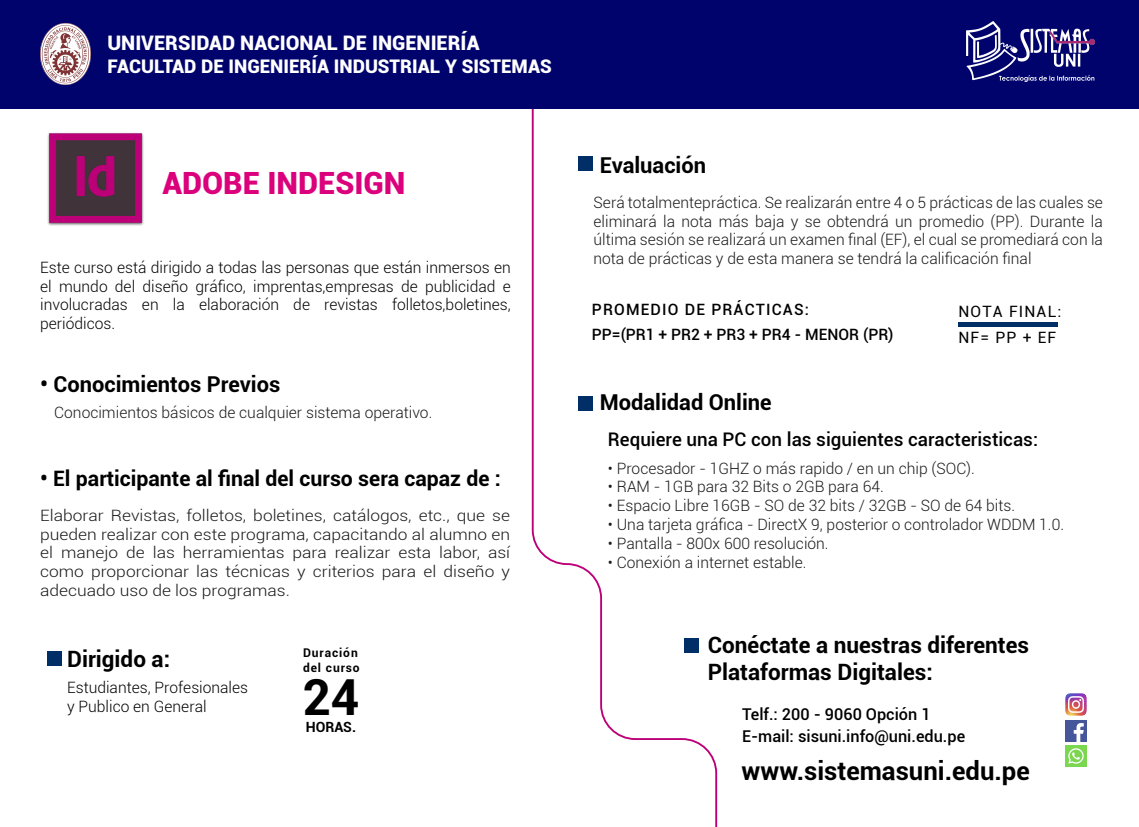
<style>
.page{position:relative;width:1139px;height:827px;background:#fff}
.page>*{position:absolute;margin:0;border:0;box-sizing:border-box;transform-origin:0 0}
.t1{font:700 49.62px "Roboto";color:#000}
.t2{font:900 30.62px "Roboto";color:#db007b}
.t3{font:700 25.62px "Roboto";color:#000}
.t4{font:700 22.5px/27px "Roboto";color:#000}
.t5{font:700 21.88px "Roboto";color:#000}
.t6{font:700 21.25px "Roboto";color:#000}
.t7{font:900 20px "Roboto";color:#fff}
.t8{font:500 18.75px "Roboto";color:#000}
.t9{font:900 18.75px "Roboto";color:#fff}
.t10{font:500 16.25px/22.6px "Roboto";color:#000}
.t11{font:300 15.62px/18.8px "Roboto";color:#1a1a1a;text-align:justify}
.t12{font:300 15.62px/18.8px "Roboto";color:#1a1a1a;text-align:justify;scale:1.11 1}
.t13{font:300 15.62px/18.8px "Roboto";color:#000}
.t14{font:500 15.62px "Roboto";color:#000}
.t15{font:500 15.62px "Roboto";letter-spacing:.075em;color:#000}
.t16{font:15.62px/26.2px "Roboto";letter-spacing:.075em;color:#000}
.t17{font:700 14.06px "Roboto";color:#000}
.t18{font:700 12px/14.4px "Roboto";letter-spacing:.075em;color:#000}
</style>
<div class="page">
<div style="left:47px;top:651px;width:15px;height:14px;background:#002e66"></div>
<svg style="left:532px;top:108px;width:185px;height:718px"></svg>
<div style="left:0;top:0;width:1139px;height:108px;background:#00036b"></div>
<img style="left:966px;top:22px;width:128px;height:59px">
<img style="left:41px;top:24px;width:49px;height:60px">
<hr style="left:958px;top:322px;width:99px;height:4px;background:#002e66">
<img style="left:1065px;top:745px;width:21px;height:21px">
<img style="left:1065px;top:720px;width:21px;height:20px">
<img style="left:1065px;top:693px;width:21px;height:22px">
<img style="left:47px;top:133px;width:97px;height:93px">
<p class="t7" style="left:107px;top:29px;width:373px">UNIVERSIDAD NACIONAL DE INGENIERÍA</p>
<p class="t9" style="left:107px;top:53px;width:446px">FACULTAD DE INGENIERÍA INDUSTRIAL Y SISTEMAS</p>
<h2 class="t2" style="left:162px;top:161px;width:244px">ADOBE INDESIGN</h2>
<p class="t13" style="left:40px;top:257px;width:472px;text-align:justify">Este curso está dirigido a todas las personas que están inmersos en el mundo del diseño gráfico, imprentas,empresas de publicidad e involucradas en la elaboración de revistas folletos,boletines, periódicos.</p>
<h3 class="t5" style="left:40px;top:368px;width:242px">• Conocimientos Previos</h3>
<p class="t11" style="left:54px;top:402px;width:380px">Conocimientos básicos de cualquier sistema operativo.</p>
<h3 class="t6" style="left:40px;top:463px;width:462px">• El participante al final del curso sera capaz de :</h3>
<p class="t12" style="left:40px;top:505px;width:425px">Elaborar Revistas, folletos, boletines, catálogos, etc., que se pueden realizar con este programa, capacitando al alumno en el manejo de las herramientas para realizar esta labor, así como proporcionar las técnicas y criterios para el diseño y adecuado uso de los programas.</p>
<h3 class="t4" style="left:67px;top:644px;width:104px">Dirigido a:</h3>
<p class="t13" style="left:67px;top:677px;width:183px">Estudiantes, Profesionales y Publico en General</p>
<p class="t18" style="left:303px;top:645px;width:58px">Duración del curso</p>
<h1 class="t1" style="left:302px;top:662px;width:59px">24</h1>
<p class="t17" style="left:306px;top:716px;width:52px">HORAS.</p>
<h3 class="t5" style="left:600px;top:150px;width:108px">Evaluación</h3>
<p class="t11" style="left:593px;top:192px;width:511px">Será totalmentepráctica. Se realizarán entre 4 o 5 prácticas de las cuales se eliminará la nota más baja y se obtendrá un promedio (PP). Durante la última sesión se realizará un examen final (EF), el cual se promediará con la nota de prácticas y de esta manera se tendrá la calificación final</p>
<p class="t15" style="left:592px;top:298px;width:219px">PROMEDIO DE PRÁCTICAS:</p>
<p class="t16" style="left:958px;top:297px;width:104px">NOTA FINAL:<br>NF= PP + EF</p>
<p class="t14" style="left:592px;top:324px;width:303px">PP=(PR1 + PR2 + PR3 + PR4 - MENOR (PR)</p>
<h3 class="t5" style="left:600px;top:386px;width:173px">Modalidad Online</h3>
<p class="t8" style="left:608px;top:425px;width:431px">Requiere una PC con las siguientes caracteristicas:</p>
<p class="t11" style="left:608px;top:458px;width:368px">• Procesador - 1GHZ o más rapido / en un chip (SOC).</p>
<p class="t11" style="left:608px;top:477px;width:277px">• RAM - 1GB para 32 Bits o 2GB para 64.</p>
<p class="t11" style="left:608px;top:495px;width:408px">• Espacio Libre 16GB - SO de 32 bits / 32GB - SO de 64 bits.</p>
<p class="t11" style="left:608px;top:514px;width:457px">• Una tarjeta gráfica - DirectX 9, posterior o controlador WDDM 1.0.</p>
<p class="t11" style="left:608px;top:533px;width:222px">• Pantalla - 800x 600 resolución.</p>
<p class="t11" style="left:608px;top:552px;width:200px">• Conexión a internet estable.</p>
<h3 class="t4" style="left:708px;top:630px;width:323px">Conéctate a nuestras diferentes<br>Plataformas Digitales:</h3>
<p class="t10" style="left:742px;top:701px;width:225px">Telf.: 200 - 9060 Opción 1<br>E-mail: sisuni.info@uni.edu.pe</p>
<h3 class="t3" style="left:741px;top:752px;width:290px">www.sistemasuni.edu.pe</h3>
</div>
